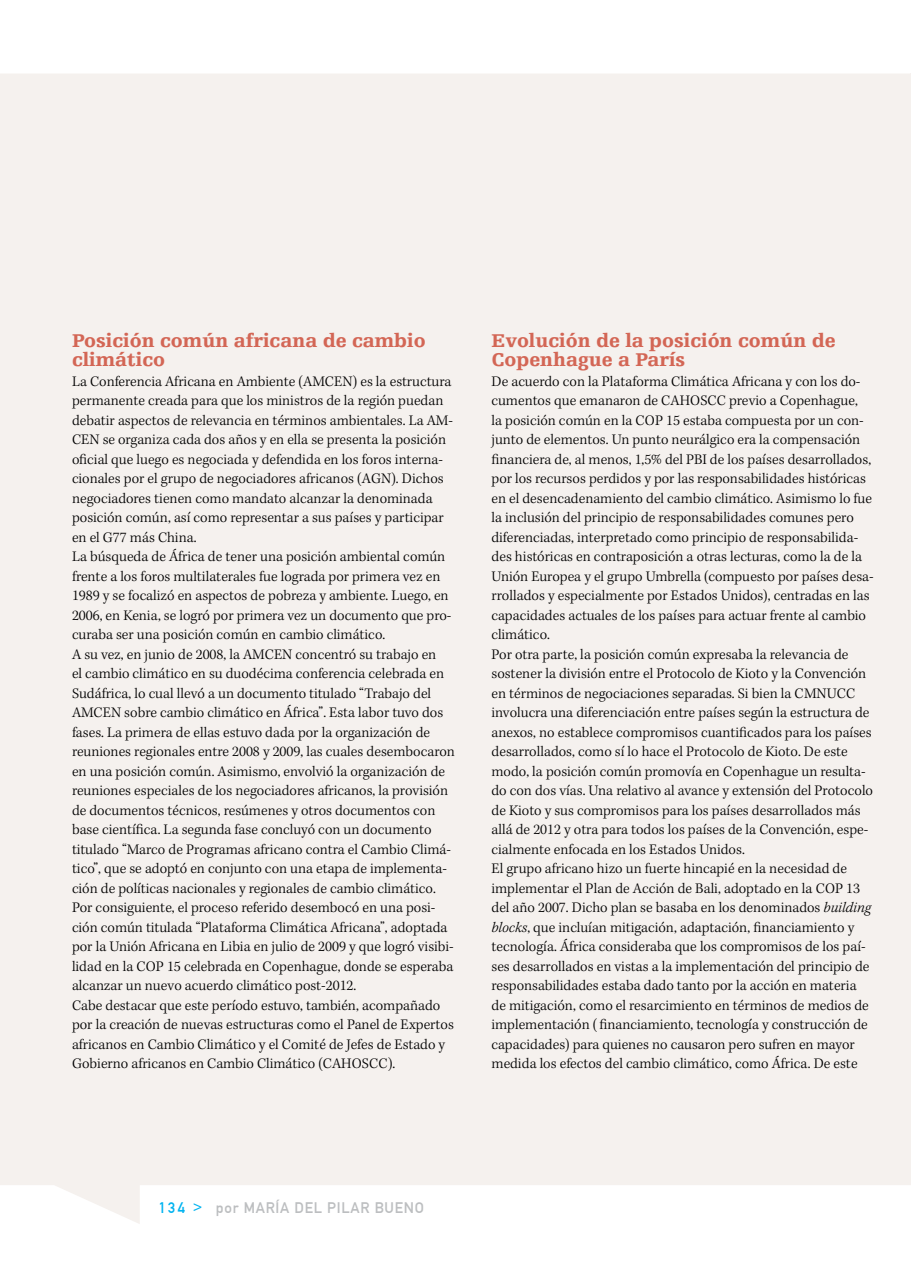
<style>
.page{position:relative;width:911px;height:1263px;background:#fff}
.page>*{position:absolute;margin:0;border:0;box-sizing:border-box;transform-origin:0 0}
.t1{font:900 19.5px/19.5px "Egyptienne F";color:#d36655}
.t2{font:300 15px/19.5px "Kepler Std";color:#000}
.t3{font:15px "DIN1451 Mittelschrift";letter-spacing:.05em;color:#bcbec0}
.s1{font-style:italic}
.s2{color:#00b3f0}
</style>
<div class="page">
<div style="left:0;top:73px;width:911px;height:1151px;background:#f5f1ee"></div>
<h1 class="t1" style="left:72px;top:331px;width:355px">Posición común africana de cambio climático</h1>
<p class="t2" style="left:72px;top:372px;width:384px">La Conferencia Africana en Ambiente (AMCEN) es la estructura permanente creada para que los ministros de la región puedan debatir aspectos de relevancia en términos ambientales. La AM-CEN se organiza cada dos años y en ella se presenta la posición oficial que luego es negociada y defendida en los foros interna&shy;cionales por el grupo de negociadores africanos (AGN). Dichos negociadores tienen como mandato alcanzar la denominada posición común, así como representar a sus países y participar en el G77 más China.<br>La búsqueda de África de tener una posición ambiental común frente a los foros multilaterales fue lograda por primera vez en 1989 y se focalizó en aspectos de pobreza y ambiente. Luego, en 2006, en Kenia, se logró por primera vez un documento que pro&shy;curaba ser una posición común en cambio climático.<br>A su vez, en junio de 2008, la AMCEN concentró su trabajo en<br>el cambio climático en su duodécima conferencia celebrada en Sudáfrica, lo cual llevó a un documento titulado “Trabajo del AMCEN sobre cambio climático en África”. Esta labor tuvo dos fases. La primera de ellas estuvo dada por la organización de reuniones regionales entre 2008 y 2009, las cuales desembocaron en una posición común. Asimismo, envolvió la organización de reuniones especiales de los negociadores africanos, la provisión de documentos técnicos, resúmenes y otros documentos con base científica. La segunda fase concluyó con un documento titulado “Marco de Programas africano contra el Cambio Climá&shy;tico”, que se adoptó en conjunto con una etapa de implementa&shy;ción de políticas nacionales y regionales de cambio climático.<br>Por consiguiente, el proceso referido desembocó en una posi&shy;ción común titulada “Plataforma Climática Africana”, adoptada por la Unión Africana en Libia en julio de 2009 y que logró visibi&shy;lidad en la COP 15 celebrada en Copenhague, donde se esperaba alcanzar un nuevo acuerdo climático post-2012.<br>Cabe destacar que este período estuvo, también, acompañado por la creación de nuevas estructuras como el Panel de Expertos africanos en Cambio Climático y el Comité de Jefes de Estado y Gobierno africanos en Cambio Climático (CAHOSCC).</p>
<h1 class="t1" style="left:491px;top:331px;width:346px">Evolución de la posición común de<br>Copenhague a París</h1>
<p class="t2" style="left:491px;top:372px;width:384px">De acuerdo con la Plataforma Climática Africana y con los do&shy;cumentos que emanaron de CAHOSCC previo a Copenhague,<br>la posición común en la COP 15 estaba compuesta por un con&shy;junto de elementos. Un punto neurálgico era la compensación financiera de, al menos, 1,5% del PBI de los países desarrollados, por los recursos perdidos y por las responsabilidades históricas en el desencadenamiento del cambio climático. Asimismo lo fue la inclusión del principio de responsabilidades comunes pero diferenciadas, interpretado como principio de responsabilida&shy;des históricas en contraposición a otras lecturas, como la de la Unión Europea y el grupo Umbrella (compuesto por países desa&shy;rrollados y especialmente por Estados Unidos), centradas en las capacidades actuales de los países para actuar frente al cambio climático.<br>Por otra parte, la posición común expresaba la relevancia de sostener la división entre el Protocolo de Kioto y la Convención en términos de negociaciones separadas. Si bien la CMNUCC involucra una diferenciación entre países según la estructura de anexos, no establece compromisos cuantificados para los países desarrollados, como sí lo hace el Protocolo de Kioto. De este modo, la posición común promovía en Copenhague un resulta&shy;do con dos vías. Una relativo al avance y extensión del Protocolo de Kioto y sus compromisos para los países desarrollados más allá de 2012 y otra para todos los países de la Convención, espe&shy;cialmente enfocada en los Estados Unidos.<br>El grupo africano hizo un fuerte hincapié en la necesidad de implementar el Plan de Acción de Bali, adoptado en la COP 13 del año 2007. Dicho plan se basaba en los denominados <span class="s1">building blocks</span>, que incluían mitigación, adaptación, financiamiento y tecnología. África consideraba que los compromisos de los paí&shy;ses desarrollados en vistas a la implementación del principio de responsabilidades estaba dado tanto por la acción en materia de mitigación, como el resarcimiento en términos de medios de implementación ( financiamiento, tecnología y construcción de capacidades) para quienes no causaron pero sufren en mayor medida los efectos del cambio climático, como África. De este</p>
<p class="t3" style="left:159px;top:1199px;width:267px"><span class="s2">134 &gt;</span> POR MARÍA DEL PILAR BUENO</p>
</div>
